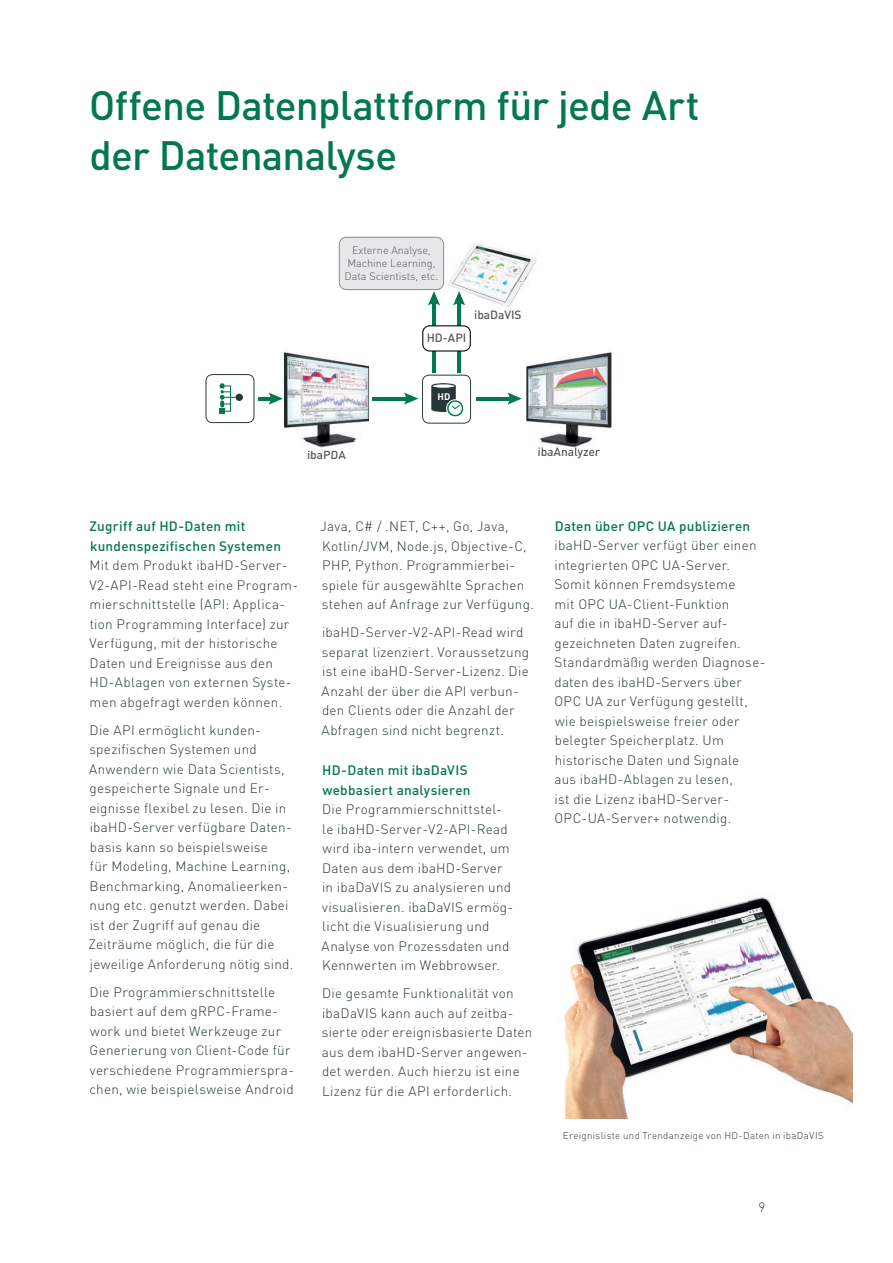
<style>
.page{position:relative;width:893px;height:1263px;background:#fff}
.page>*{position:absolute;margin:0;border:0;box-sizing:border-box;transform-origin:0 0}
.t1{font:500 40.5px/49.5px "DIN Pro";letter-spacing:-.02em;color:#03774e}
.t2{font:300 13.5px/19.5px "DIN Pro";letter-spacing:.02em;color:#273638}
.t3{font:500 13.5px/19.5px "DIN Pro";letter-spacing:.02em;color:#03774e}
.t4{font:500 11.85px "DIN Pro";color:#57585a}
.t5{font:300 10.8px/12.9px "DIN Pro";color:#57585a;text-align:center}
.t6{font:300 9.75px "DIN Pro";letter-spacing:.035em;color:#273638}
.t7{font:700 9.45px "DIN Pro";color:#fff}
</style>
<div class="page">
<hr style="left:372px;top:397px;width:37px;height:3px;background:#03774e">
<hr style="left:476px;top:397px;width:36px;height:3px;background:#03774e">
<svg style="left:508px;top:393px;width:14px;height:12px"></svg>
<img style="left:526px;top:352px;width:85px;height:95px">
<img style="left:538px;top:447px;width:62px;height:5px">
<svg style="left:404px;top:375px;width:67px;height:49px"></svg>
<img style="left:284px;top:352px;width:85px;height:99px">
<img style="left:308px;top:451px;width:35px;height:1px">
<svg style="left:206px;top:374px;width:48px;height:49px"></svg>
<div style="left:236px;top:394px;width:7px;height:7px;background:#273637;border-radius:50%"></div>
<hr style="left:258px;top:397px;width:15px;height:3px;background:#03774e">
<svg style="left:269px;top:393px;width:14px;height:12px"></svg>
<img style="left:428px;top:244px;width:109px;height:63px">
<hr style="left:432px;top:301px;width:4px;height:72px;background:#03774e">
<svg style="left:339px;top:237px;width:105px;height:68px"></svg>
<hr style="left:457px;top:301px;width:4px;height:72px;background:#03774e">
<svg style="left:453px;top:291px;width:12px;height:14px"></svg>
<svg style="left:422px;top:325px;width:49px;height:26px"></svg>
<img style="left:563px;top:897px;width:290px;height:221px">
<h1 class="t1" style="left:89px;top:78px;width:612px">Offene Datenplattform für jede Art der Datenanalyse</h1>
<p class="t5" style="left:344px;top:243px;width:95px">Externe Analyse,<br>Machine Learning,<br>Data Scientists, etc.</p>
<p class="t4" style="left:427px;top:329px;width:41px">HD-API</p>
<p class="t4" style="left:474px;top:305px;width:49px">ibaDaVIS</p>
<p class="t7" style="left:437px;top:390px;width:14px">HD</p>
<p class="t4" style="left:307px;top:446px;width:40px">ibaPDA</p>
<p class="t4" style="left:538px;top:442px;width:64px">ibaAnalyzer</p>
<p class="t3" style="left:89px;top:516px;width:193px">Zugriff auf HD-Daten mit kundenspezifischen Systemen</p>
<p class="t2" style="left:89px;top:555px;width:210px">Mit dem Produkt ibaHD-Server-<br>V2- API-Read steht eine Program&shy;mierschnittstelle (API: Applica&shy;tion Programming Interface) zur<br>Verfügung, mit der historische<br>Daten und Ereignisse aus den<br>HD-Ablagen von externen Syste&shy;men abgefragt werden können.</p>
<p class="t2" style="left:89px;top:719px;width:206px">Die API ermöglicht kunden&shy;spezifischen Systemen und<br>Anwendern wie Data Scientists, gespeicherte Signale und Er&shy;eignisse flexibel zu lesen. Die in ibaHD-Server verfügbare Daten&shy;basis kann so beispielsweise<br>für Modeling, Machine Learning,<br>Benchmarking, Anomalieerken&shy;nung etc. genutzt werden. Dabei ist der Zugriff auf genau die<br>Zeiträume möglich, die für die jeweilige Anforderung nötig sind.</p>
<p class="t2" style="left:89px;top:981px;width:206px">Die Programmierschnittstelle basiert auf dem gRPC-Frame&shy;work und bietet Werkzeuge zur<br>Generierung von Client-Code für verschiedene Programmierspra&shy;chen, wie beispielsweise Android</p>
<p class="t2" style="left:320px;top:516px;width:215px">Java, C# / .NET, C++, Go, Java,<br>Kotlin/JVM, Node.js, Objective-C,<br>PHP, Python. Programmierbei&shy;spiele für ausgewählte Sprachen stehen auf Anfrage zur Verfügung.</p>
<p class="t2" style="left:322px;top:622px;width:209px">ibaHD-Server-V2-API-Read wird separat lizenziert. Voraussetzung ist eine ibaHD-Server-Lizenz. Die<br>Anzahl der über die API verbun&shy;den Clients oder die Anzahl der<br>Abfragen sind nicht begrenzt.</p>
<p class="t3" style="left:322px;top:760px;width:150px">HD-Daten mit ibaDaVIS webbasiert analysieren</p>
<p class="t2" style="left:322px;top:799px;width:193px">Die Programmierschnittstel&shy;le ibaHD-Server-V2-API-Read wird iba-intern verwendet, um<br>Daten aus dem ibaHD-Server in ibaDaVIS zu analysieren und visu alisieren. ibaDaVIS ermög&shy;licht die Visualisierung und<br>Analyse von Prozessdaten und<br>Kennwerten im Webbrowser.</p>
<p class="t2" style="left:322px;top:983px;width:212px">Die gesamte Funktionalität von ibaDaVIS kann auch auf zeitba&shy;sierte oder ereignisbasierte Daten aus dem ibaHD-Server angewen&shy;det werden. Auch hierzu ist eine<br>Lizenz für die API erforderlich.</p>
<p class="t3" style="left:555px;top:515px;width:197px">Daten über OPC UA publizieren</p>
<p class="t2" style="left:554px;top:535px;width:213px">ibaHD-Server verfügt über einen integrierten OPC UA-Server.<br>Somit können Fremdsysteme<br>mit OPC UA-Client-Funktion<br>auf die in ibaHD-Server auf&shy;gezeichneten Daten zugreifen.<br>Standardmäßig werden Diagnose&shy;daten des ibaHD-Servers über<br>OPC UA zur Verfügung gestellt, wie beispielsweise freier oder belegter Speicherplatz. Um historische Daten und Signale<br>aus ibaHD-Ablagen zu lesen,<br>ist die Lizenz ibaHD-Server-<br>OPC-UA-Server+ notwendig.</p>
<p class="t6" style="left:563px;top:1128px;width:262px">Ereignisliste und Trendanzeige von HD-Daten in ibaDaVIS</p>
<p class="t2" style="left:758px;top:1196px;width:8px">9</p>
</div>
